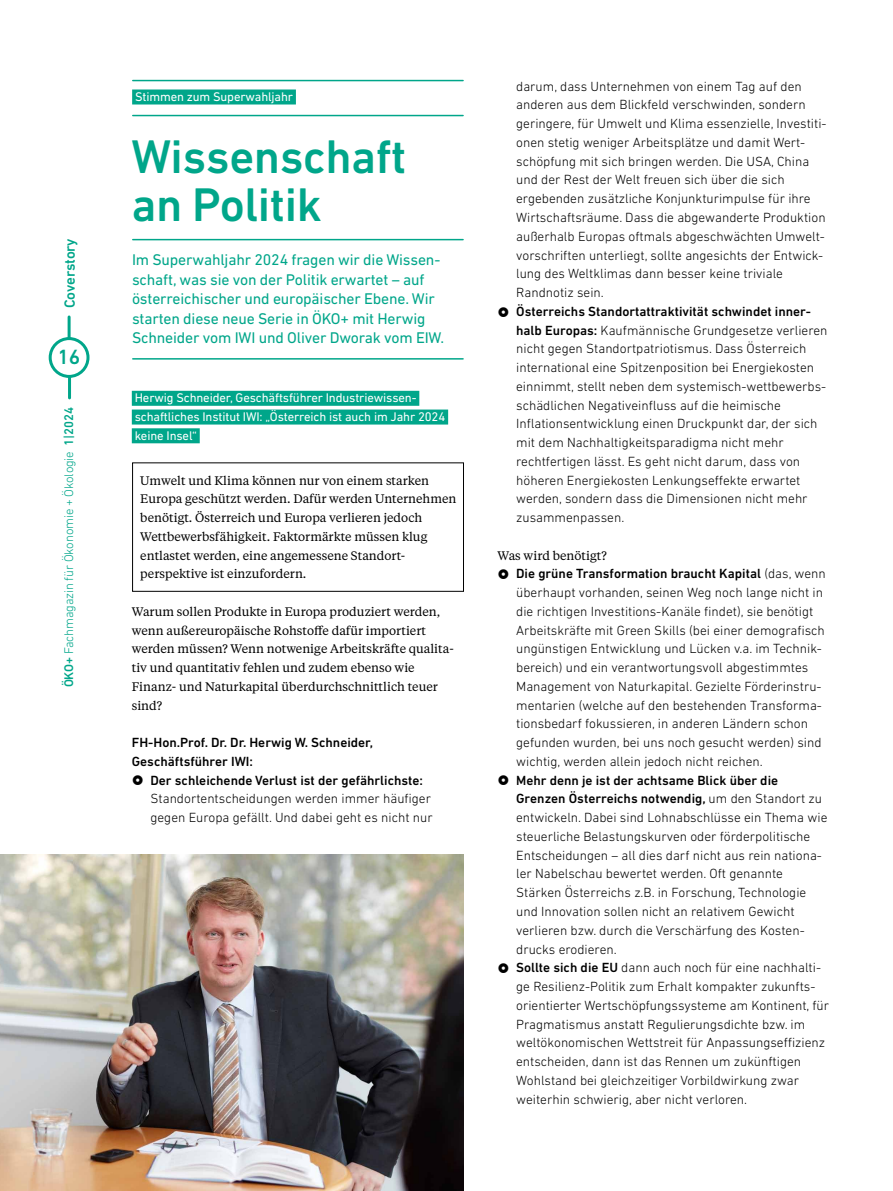
<style>
.page{position:relative;width:893px;height:1191px;background:#fff}
.page>*{position:absolute;margin:0;border:0;box-sizing:border-box;transform-origin:0 0}
.t1{font:500 48px/48px "DIN Next LT Pro";letter-spacing:-.01em;color:#00a68a}
.t2{font:500 21px "DIN Next LT Pro";color:#00a68a}
.t3{font:15.75px/19.5px "DIN Next LT Pro";letter-spacing:-.01em;color:#00a68a}
.t4{font:500 15px "DIN Next LT Pro";letter-spacing:-.01em;color:#00a68a}
.t5{font:300 13.5px/18.8px "DIN Next LT Pro";color:#000}
.t6{font:500 13.5px/18.8px "DIN Next LT Pro";color:#000}
.t7{font:12.75px/18.8px "DIN Next LT Pro";letter-spacing:-.01em;color:#fff}
.t8{font:300 12.75px "DIN Next LT Pro";letter-spacing:-.01em;color:#00a68a}
.t9{font:12.3px/18.8px "Tiempos Text";color:#000}
.s1{font-weight:500}
</style>
<div class="page">
<div style="left:49px;top:337px;width:41px;height:41px;border:3px solid #00a68a;border-radius:50%"></div>
<hr style="left:68px;top:317px;width:3px;height:21px;background:#00a68a">
<hr style="left:68px;top:377px;width:3px;height:21px;background:#00a68a">
<hr style="left:133px;top:115px;width:330px;height:1px;background:#00a68a">
<hr style="left:133px;top:239px;width:330px;height:1px;background:#00a68a">
<hr style="left:133px;top:358px;width:330px;height:1px;background:#00a68a">
<div style="left:132px;top:89px;width:164px;height:15px;background:#00a68a"></div>
<hr style="left:133px;top:80px;width:330px;height:1px;background:#00a68a">
<div style="left:132px;top:391px;width:287px;height:15px;background:#00a68a"></div>
<div style="left:132px;top:409px;width:316px;height:15px;background:#00a68a"></div>
<div style="left:132px;top:428px;width:68px;height:15px;background:#00a68a"></div>
<img style="left:0;top:855px;width:464px;height:336px">
<p class="t4" style="left:61px;top:308px;width:72px;rotate:-90deg">Coverstory</p>
<h2 class="t2" style="left:58px;top:345px;width:24px">16</h2>
<p class="t8" style="left:61px;top:687px;width:282px;rotate:-90deg"><span class="s1">ÖKO+</span> Fachmagazin für Ökonomie + Ökologie <span class="s1">1|2024</span></p>
<p class="t7" style="left:135px;top:87px;width:160px">Stimmen zum Superwahljahr</p>
<p class="t5" style="left:516px;top:77px;width:312px">darum, dass Unternehmen von einem Tag auf den anderen aus dem Blickfeld verschwinden, sondern geringere, für Umwelt und Klima essenzielle, Investiti&shy;onen stetig weniger Arbeitsplätze und damit Wert&shy;schöpfung mit sich bringen werden. Die USA, China und der Rest der Welt freuen sich über die sich ergebenden zusätzliche Konjunkturimpulse für ihre Wirtschaftsräume. Dass die abgewanderte Produktion außerhalb Europas oftmals abgeschwächten Umwelt&shy;vorschriften unterliegt, sollte angesichts der Entwick&shy;lung des Weltklimas dann besser keine triviale Randnotiz sein.</p>
<p class="t5" style="left:516px;top:302px;width:313px"><span class="s1">Österreichs Standortattraktivität schwindet inner&shy;halb Europas:</span> Kaufmännische Grundgesetze verlieren nicht gegen Standortpatriotismus. Dass Österreich international eine Spitzenposition bei Energiekosten einnimmt, stellt neben dem systemisch-wettbewerbs&shy;schädlichen Negativeinfluss auf die heimische Inflationsentwicklung einen Druckpunkt dar, der sich mit dem Nachhaltigkeitsparadigma nicht mehr rechtfertigen lässt. Es geht nicht darum, dass von höheren Energiekosten Lenkungseffekte erwartet werden, sondern dass die Dimensionen nicht mehr zusammenpassen.</p>
<p class="t9" style="left:497px;top:545px;width:111px">Was wird benötigt?</p>
<p class="t5" style="left:516px;top:564px;width:311px"><span class="s1">Die grüne Transformation braucht Kapital</span> (das, wenn überhaupt vorhanden, seinen Weg noch lange nicht in die richtigen Investitions-Kanäle findet), sie benötigt Arbeitskräfte mit Green Skills (bei einer demografisch ungünstigen Entwicklung und Lücken v.a. im Technik&shy;bereich) und ein verantwortungsvoll abgestimmtes Management von Naturkapital. Gezielte Förderinstru&shy;mentarien (welche auf den bestehenden Transforma&shy;tionsbedarf fokussieren, in anderen Ländern schon gefunden wurden, bei uns noch gesucht werden) sind wichtig, werden allein jedoch nicht reichen.</p>
<p class="t5" style="left:516px;top:770px;width:314px"><span class="s1">Mehr denn je ist der achtsame Blick über die Grenzen Österreichs notwendig,</span> um den Standort zu entwickeln. Dabei sind Lohnabschlüsse ein Thema wie steuerliche Belastungskurven oder förderpolitische Entscheidungen – all dies darf nicht aus rein nationa&shy;ler Nabelschau bewertet werden. Oft genannte Stärken Österreichs z.B. in Forschung, Technologie und Innovation sollen nicht an relativem Gewicht verlieren bzw. durch die Verschärfung des Kosten&shy;drucks erodieren.<br><span class="s1">Sollte sich die EU</span> dann auch noch für eine nachhalti&shy;ge Resilienz-Politik zum Erhalt kompakter zukunfts&shy;orientierter Wertschöpfungssysteme am Kontinent, für Pragmatismus anstatt Regulierungsdichte bzw. im weltökonomischen Wettstreit für Anpassungseffizienz entscheiden, dann ist das Rennen um zukünftigen Wohlstand bei gleichzeitiger Vorbildwirkung zwar weiterhin schwierig, aber nicht verloren.</p>
<h1 class="t1" style="left:131px;top:132px;width:277px">Wissenschaft an Politik</h1>
<p class="t3" style="left:132px;top:250px;width:314px">Im Superwahljahr 2024 fragen wir die Wissen&shy;schaft, was sie von der Politik erwartet – auf österreichischer und europäischer Ebene. Wir starten diese neue Serie in ÖKO+ mit Herwig Schneider vom IWI und Oliver Dworak vom EIW.</p>
<p class="t7" style="left:135px;top:388px;width:312px">Herwig Schneider, Geschäftsführer Industriewissen&shy;schaftliches Institut IWI: „Österreich ist auch im Jahr 2024 keine Insel“</p>
<p class="t9" style="left:140px;top:470px;width:318px">Umwelt und Klima können nur von einem starken Europa geschützt werden. Dafür werden Unternehmen benötigt. Österreich und Europa verlieren jedoch Wettbewerbsfähigkeit. Faktormärkte müssen klug entlastet werden, eine angemessene Standort&shy;perspektive ist einzufordern.</p>
<p class="t9" style="left:132px;top:601px;width:323px">Warum sollen Produkte in Europa produziert werden, wenn außereuropäische Rohstoffe dafür importiert werden müssen? Wenn notwenige Arbeitskräfte qualita&shy;tiv und quantitativ fehlen und zudem ebenso wie Finanz- und Naturkapital überdurchschnittlich teuer sind?</p>
<p class="t6" style="left:132px;top:733px;width:243px">FH-Hon.Prof. Dr. Dr. Herwig W. Schneider,<br>Geschäftsführer IWI:</p>
<p class="t6" style="left:150px;top:770px;width:274px">Der schleichende Verlust ist der gefährlichste:</p>
<p class="t5" style="left:150px;top:789px;width:284px">Standortentscheidungen werden immer häufiger gegen Europa gefällt. Und dabei geht es nicht nur</p>
</div>
